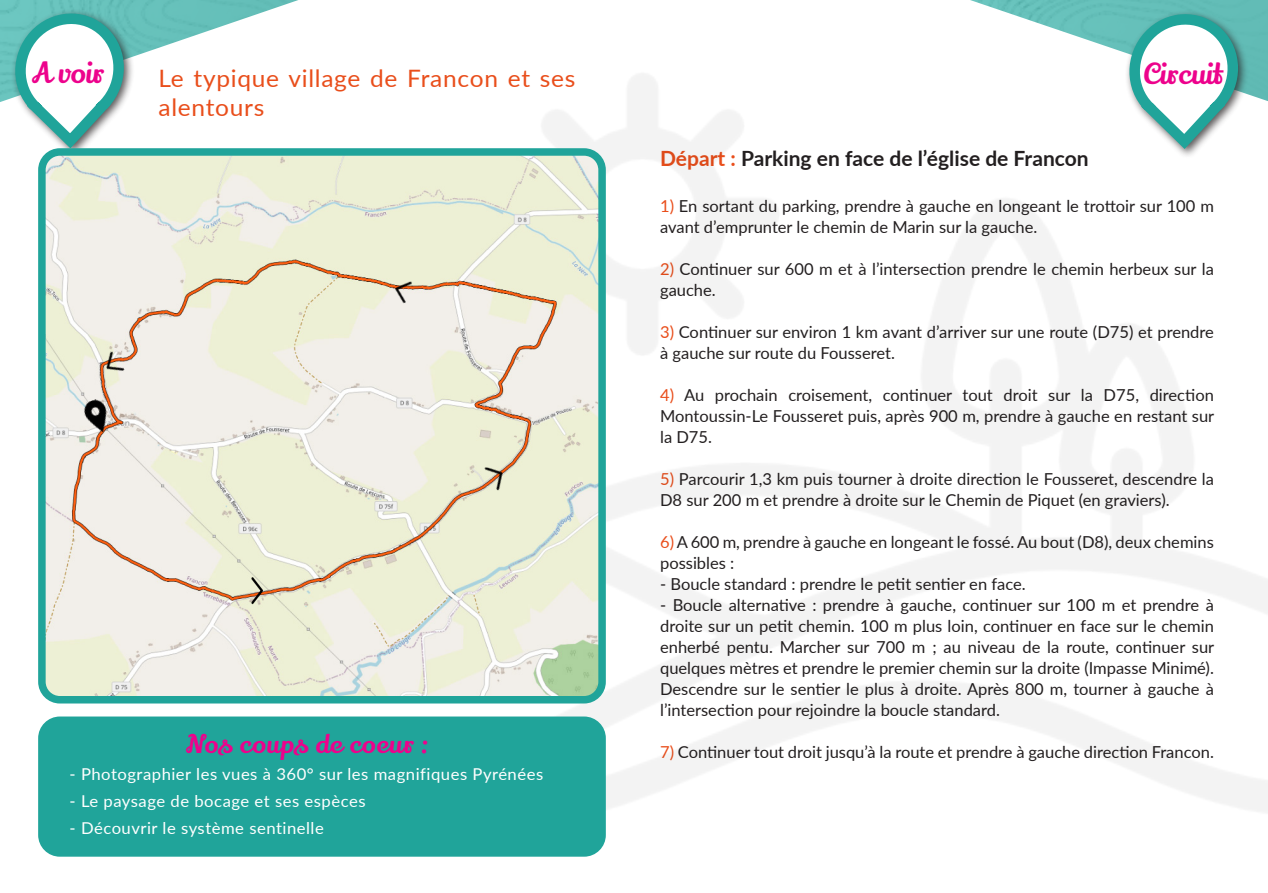
<style>
.page{position:relative;width:1268px;height:893px;background:#fff}
.page>*{position:absolute;margin:0;border:0;box-sizing:border-box;transform-origin:0 0}
.t1{font:28.5px "Lily Script One";color:#ed028c}
.t2{font:25.2px "Lily Script One";letter-spacing:.03em;color:#ed028c}
.t3{font:24px/28.8px "Lato";letter-spacing:.03em;color:#e94e1b}
.t4{font:700 21px "Lato";color:#231f20}
.t5{font:16.5px/21px "Lato";color:#231f20}
.t6{font:16.35px "Lato";letter-spacing:.03em;color:#fff}
.s1{color:#e94e1b}
</style>
<div class="page">
<svg style="left:0;top:0;width:367px;height:704px"></svg>
<svg style="left:1px;top:0;width:137px;height:156px"></svg>
<img style="left:367px;top:0;width:900px;height:844px">
<div style="left:42px;top:720px;width:560px;height:133px;background:#20a49a;border-radius:18px"></div>
<div style="left:38px;top:716px;width:567px;height:141px;border:8px solid #20a49a;border-radius:18px"></div>
<img style="left:42px;top:152px;width:560px;height:548px">
<div style="left:38px;top:148px;width:567px;height:555px;border:8px solid #20a49a;border-radius:18px"></div>
<img style="left:240px;top:570px;width:28px;height:41px">
<img style="left:470px;top:467px;width:37px;height:36px">
<img style="left:95px;top:337px;width:43px;height:46px">
<img style="left:385px;top:266px;width:41px;height:42px">
<img style="left:82px;top:395px;width:36px;height:38px">
<p class="t1" style="left:31px;top:54px;width:74px">A voir</p>
<p class="t1" style="left:1143px;top:55px;width:80px">Circuit</p>
<p class="t3" style="left:158px;top:63px;width:418px">Le typique village de Francon et ses alentours</p>
<p class="t2" style="left:185px;top:727px;width:244px">Nos coups de coeur :</p>
<p class="t6" style="left:70px;top:762px;width:475px">- Photographier les vues à 360° sur les magnifiques Pyrénées</p>
<p class="t6" style="left:70px;top:789px;width:297px">- Le paysage de bocage et ses espèces</p>
<p class="t6" style="left:70px;top:816px;width:256px">- Découvrir le système sentinelle</p>
<p class="t4" style="left:660px;top:143px;width:430px"><span class="s1">Départ :</span> Parking en face de l’église de Francon</p>
<p class="t5" style="left:660px;top:195px;width:555px"><span class="s1">1)</span> En sortant du parking, prendre à gauche en longeant le trottoir sur 100 m avant d’emprunter le chemin de Marin sur la gauche.</p>
<p class="t5" style="left:660px;top:258px;width:555px"><span class="s1">2)</span> Continuer sur 600 m et à l’intersection prendre le chemin herbeux sur la gauche.</p>
<p class="t5" style="left:660px;top:321px;width:555px"><span class="s1">3)</span> Continuer sur environ 1 km avant d’arriver sur une route (D75) et prendre à gauche sur route du Fousseret.</p>
<p class="t5" style="left:660px;top:384px;width:555px;text-align:justify"><span class="s1">4)</span> Au prochain croisement, continuer tout droit sur la D75, direction Montoussin-Le Fousseret puis, après 900 m, prendre à gauche en restant sur la D75.</p>
<p class="t5" style="left:660px;top:468px;width:555px"><span class="s1">5)</span> Parcourir 1,3 km puis tourner à droite direction le Fousseret, descendre la<br>D8 sur 200 m et prendre à droite sur le Chemin de Piquet (en graviers).</p>
<p class="t5" style="left:660px;top:531px;width:555px"><span class="s1">6)</span> A 600 m, prendre à gauche en longeant le fossé. Au bout (D8), deux chemins possibles :</p>
<p class="t5" style="left:660px;top:573px;width:367px">- Boucle standard : prendre le petit sentier en face.</p>
<p class="t5" style="left:660px;top:594px;width:555px;text-align:justify">- Boucle alternative : prendre à gauche, continuer sur 100 m et prendre à droite sur un petit chemin. 100 m plus loin, continuer en face sur le chemin enherbé pentu. Marcher sur 700 m ; au niveau de la route, continuer sur quelques mètres et prendre le premier chemin sur la droite (Impasse Minimé).<br>Descendre sur le sentier le plus à droite. Après 800 m, tourner à gauche à l’intersection pour rejoindre la boucle standard.</p>
<p class="t5" style="left:660px;top:741px;width:555px"><span class="s1">7)</span> Continuer tout droit jusqu’à la route et prendre à gauche direction Francon.</p>
</div>
